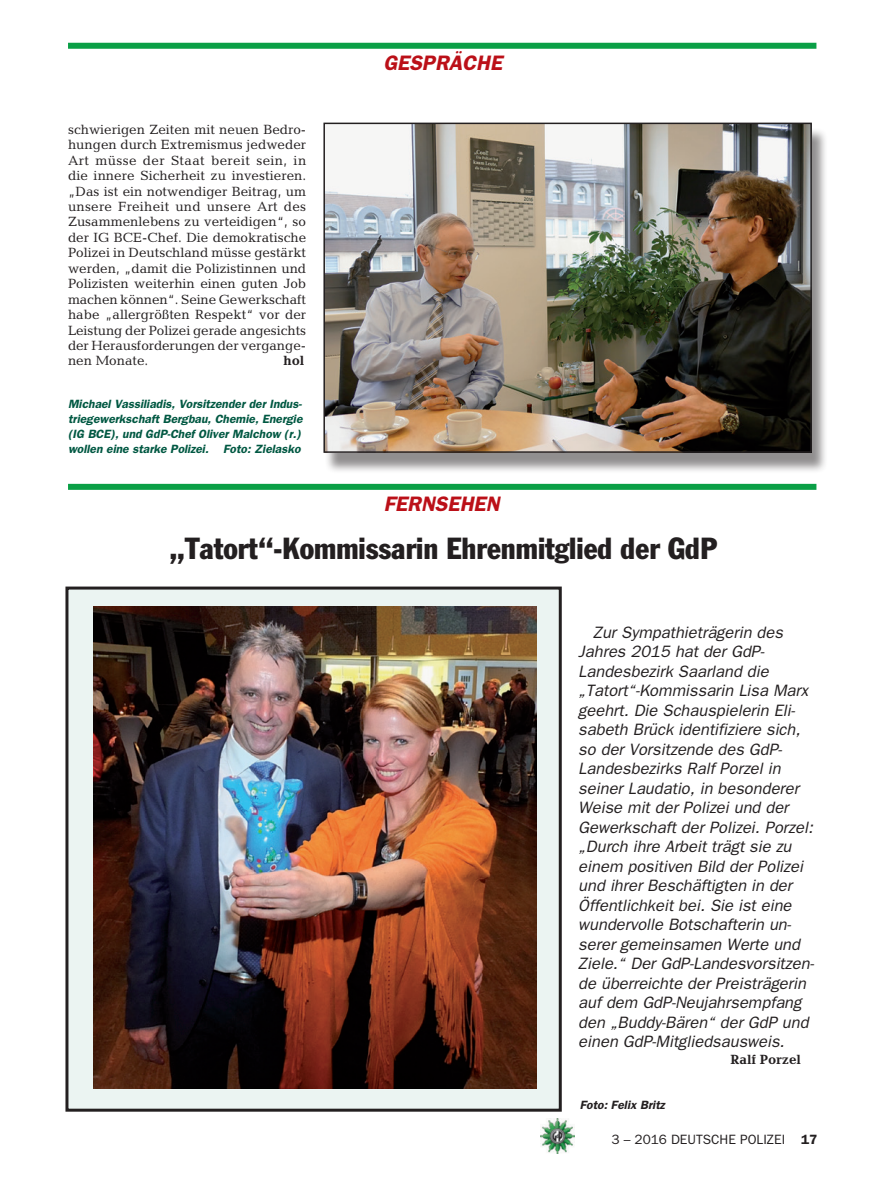
<style>
.page{position:relative;width:893px;height:1191px;background:#fff}
.page>*{position:absolute;margin:0;border:0;box-sizing:border-box;transform-origin:0 0}
.t1{font:condensed 30px "Franklin Gothic";color:#231f20}
.t2{font:italic 600 21px "Franklin Gothic";color:#bb1018}
.t3{font:italic 16.5px/19.5px "Franklin Gothic";color:#231f20}
.t4{font:13.5px/15.5px "Candida";letter-spacing:-.005em;color:#231f20;text-align:justify}
.t5{font:13.5px "Franklin Gothic";color:#231f20}
.t6{font:700 13.5px "Candida";color:#231f20}
.t7{font:italic 600 12px/15px "Franklin Gothic";color:#005842}
.t8{font:italic 600 12px "Franklin Gothic";color:#231f20}
.s1{font-weight:600}
</style>
<div class="page">
<img style="left:540px;top:1118px;width:34px;height:35px">
<div style="left:68px;top:43px;width:748px;height:6px;background:#0a9f46"></div>
<div style="left:324px;top:127px;width:505px;height:347px;background:#231f20;opacity:.5"></div>
<img style="left:326px;top:126px;width:483px;height:324px">
<div style="left:323px;top:123px;width:489px;height:330px;border:2px solid #231f20"></div>
<div style="left:68px;top:484px;width:748px;height:6px;background:#0a9f46"></div>
<div style="left:67px;top:588px;width:493px;height:522px;background:#ebf4f2"></div>
<img style="left:94px;top:606px;width:442px;height:482px">
<div style="left:65px;top:586px;width:497px;height:525px;border:3px solid #231f20"></div>
<p class="t4" style="left:68px;top:121px;width:240px">schwierigen Zeiten mit neuen Bedro&shy;hungen durch Extremismus jedweder Art müsse der Staat bereit sein, in die innere Sicherheit zu investieren. „Das ist ein notwendiger Beitrag, um unsere Freiheit und unsere Art des Zusammenlebens zu verteidigen“, so der IG BCE-Chef. Die demokratische Polizei in Deutschland müsse gestärkt werden, „damit die Polizistinnen und Polizisten weiterhin einen guten Job machen können“. Seine Gewerkschaft habe „allergrößten Respekt“ vor der Leistung der Polizei gerade angesichts der Herausforderungen der vergange&shy;nen Monate.</p>
<p class="t6" style="left:283px;top:353px;width:23px">hol</p>
<p class="t7" style="left:68px;top:396px;width:236px">Michael Vassiliadis, Vorsitzender der Indus&shy;triegewerkschaft Bergbau, Chemie, Energie (IG BCE), und GdP-Chef Oliver Malchow (r.) wollen eine starke Polizei. Foto: Zielasko</p>
<p class="t2" style="left:383px;top:50px;width:120px">GESPRÄCHE</p>
<p class="t2" style="left:384px;top:491px;width:117px">FERNSEHEN</p>
<h1 class="t1" style="left:170px;top:530px;width:549px">„Tatort“-Kommissarin Ehrenmitglied der GdP</h1>
<p class="t3" style="left:578px;top:622px;width:237px;text-indent:15px">Zur Sympathieträgerin des<br>Jahres 2015 hat der GdP-<br>Landesbezirk Saarland die „Tatort“-Kommissarin Lisa Marx geehrt. Die Schauspielerin Eli&shy;sabeth Brück identifiziere sich, so der Vorsitzende des GdP-<br>Landesbezirks Ralf Porzel in seiner Laudatio, in besonderer<br>Weise mit der Polizei und der<br>Gewerkschaft der Polizei. Porzel: „Durch ihre Arbeit trägt sie zu einem positiven Bild der Polizei und ihrer Beschäftigten in der<br>Öffentlichkeit bei. Sie ist eine wundervolle Botschafterin un&shy;serer gemeinsamen Werte und<br>Ziele.“ Der GdP-Landesvorsitzen&shy;de überreichte der Preisträgerin auf dem GdP-Neujahrsempfang den „Buddy-Bären“ der GdP und einen GdP-Mitgliedsausweis.</p>
<p class="t8" style="left:580px;top:1097px;width:87px">Foto: Felix Britz</p>
<p class="t6" style="left:730px;top:1051px;width:72px">Ralf Porzel</p>
<p class="t5" style="left:612px;top:1131px;width:207px">3 – 2016 DEUTSCHE POLIZEI <span class="s1">17</span></p>
</div>
